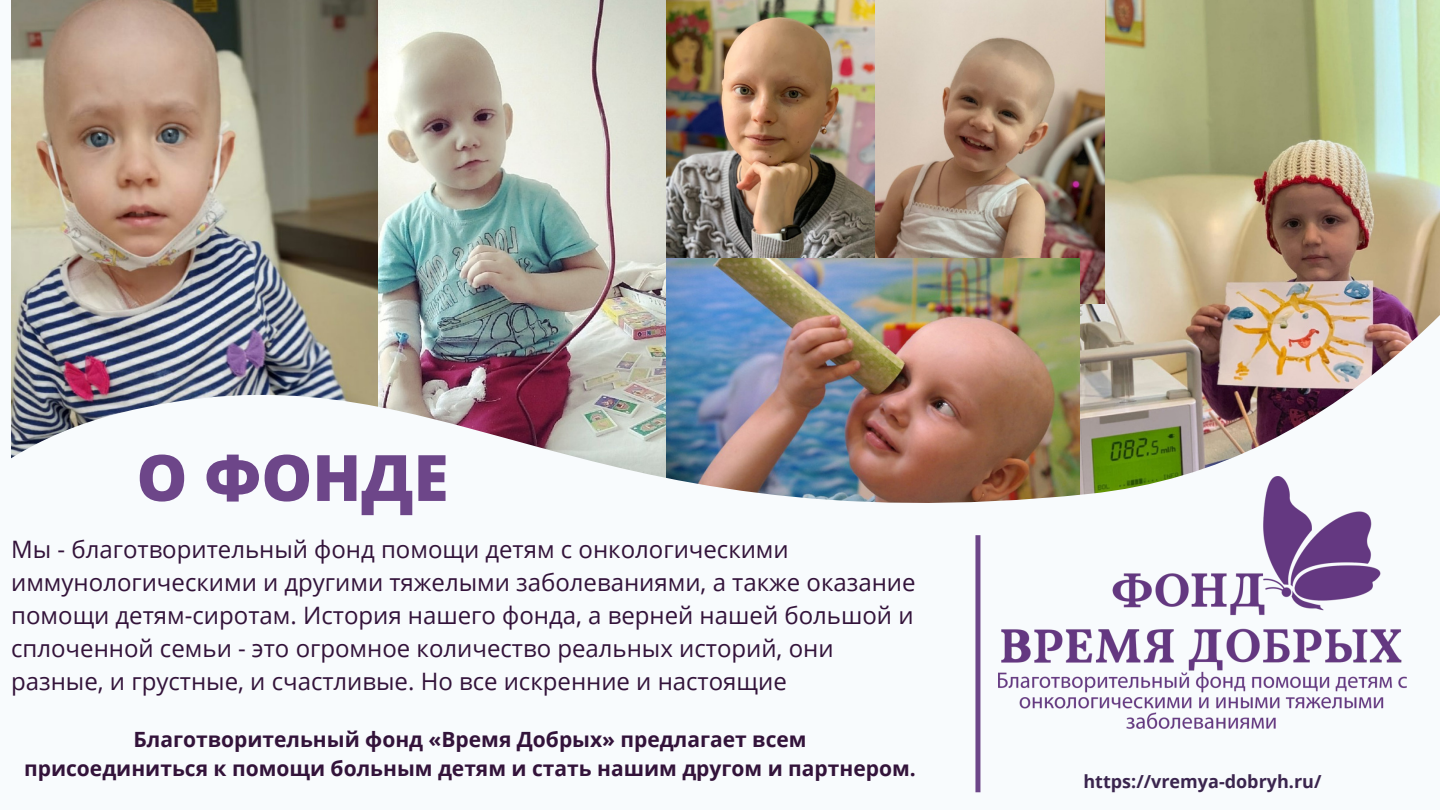
<style>
.page{position:relative;width:1440px;height:810px;background:#fff}
.page>*{position:absolute;margin:0;border:0;box-sizing:border-box;transform-origin:0 0}
.t1{font:800 64px "Open Sans";color:#6d4689}
.t2{font:24px/33px "Open Sans";color:#33133a}
.t3{font:700 21px/29.2px "Open Sans";color:#33133a;text-align:center}
.t4{font:700 18px "Open Sans";color:#3b254e}
</style>
<div class="page">
<img style="left:11px;top:0;width:1429px;height:793px">
<img style="left:999px;top:477px;width:408px;height:252px">
<svg style="left:975px;top:535px;width:5px;height:257px"></svg>
<h1 class="t1" style="left:137px;top:433px;width:314px">О ФОНДЕ</h1>
<p class="t2" style="left:11px;top:532px;width:906px">Мы - благотворительный фонд помощи детям с онкологическими иммунологическими и другими тяжелыми заболеваниями, а также оказание помощи детям-сиротам. История нашего фонда, а верней нашей большой и сплоченной семьи - это огромное количество реальных историй, они разные, и грустные, и счастливые. Но все искренние и настоящие</p>
<p class="t3" style="left:24px;top:724px;width:893px">Благотворительный фонд «Время Добрых» предлагает всем<br>присоединиться к помощи больным детям и стать нашим другом и партнером.</p>
<p class="t4" style="left:1083px;top:768px;width:239px">https://vremya-dobryh.ru/</p>
</div>
